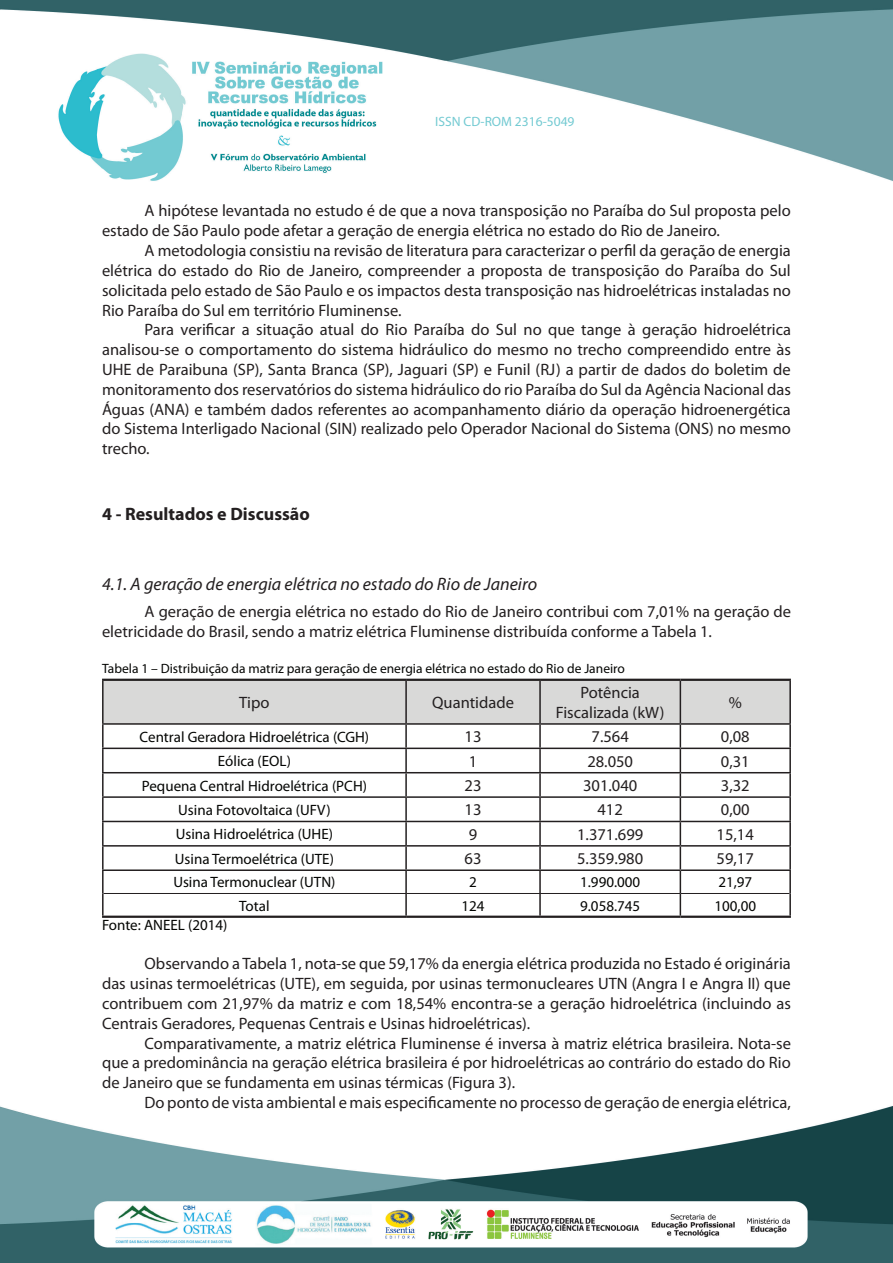
<style>
.page{position:relative;width:893px;height:1263px;background:#fff}
.page>*{position:absolute;margin:0;border:0;box-sizing:border-box;transform-origin:0 0}
.t1{font:italic 18px "Myriad Pro";color:#231f20}
.t2{font:700 18px "Myriad Pro";color:#231f20}
.t3{font:16.5px/19.8px "Myriad Pro";color:#231f20;text-align:justify}
.t4{font:15px "Myriad Pro";color:#040503}
.t5{font:13.5px "Myriad Pro";color:#040503}
.t6{font:13.5px "Myriad Pro";color:#73cad2}
</style>
<div class="page">
<img style="left:0;top:1106px;width:893px;height:157px">
<img style="left:0;top:0;width:893px;height:181px">
<hr style="left:102px;top:681px;width:2px;height:42px;background:#231f20">
<hr style="left:789px;top:681px;width:2px;height:42px;background:#231f20">
<hr style="left:102px;top:723px;width:304px;height:2px;background:#231f20">
<hr style="left:102px;top:725px;width:2px;height:22px;background:#231f20">
<hr style="left:680px;top:723px;width:111px;height:2px;background:#231f20">
<hr style="left:789px;top:725px;width:2px;height:22px;background:#231f20">
<hr style="left:102px;top:747px;width:304px;height:2px;background:#231f20">
<hr style="left:102px;top:749px;width:2px;height:23px;background:#231f20">
<hr style="left:680px;top:747px;width:111px;height:2px;background:#231f20">
<hr style="left:789px;top:749px;width:2px;height:23px;background:#231f20">
<hr style="left:102px;top:772px;width:304px;height:1px;background:#231f20">
<hr style="left:102px;top:773px;width:2px;height:23px;background:#231f20">
<hr style="left:680px;top:772px;width:111px;height:1px;background:#231f20">
<hr style="left:789px;top:773px;width:2px;height:23px;background:#231f20">
<hr style="left:102px;top:796px;width:304px;height:2px;background:#231f20">
<hr style="left:102px;top:798px;width:2px;height:23px;background:#231f20">
<hr style="left:680px;top:796px;width:111px;height:2px;background:#231f20">
<hr style="left:789px;top:798px;width:2px;height:23px;background:#231f20">
<hr style="left:102px;top:821px;width:304px;height:1px;background:#231f20">
<hr style="left:102px;top:822px;width:2px;height:23px;background:#231f20">
<hr style="left:680px;top:821px;width:111px;height:1px;background:#231f20">
<hr style="left:789px;top:822px;width:2px;height:23px;background:#231f20">
<hr style="left:102px;top:845px;width:304px;height:1px;background:#231f20">
<hr style="left:102px;top:846px;width:2px;height:23px;background:#231f20">
<hr style="left:680px;top:845px;width:111px;height:1px;background:#231f20">
<hr style="left:789px;top:846px;width:2px;height:23px;background:#231f20">
<hr style="left:102px;top:869px;width:304px;height:2px;background:#231f20">
<hr style="left:102px;top:871px;width:2px;height:22px;background:#231f20">
<hr style="left:680px;top:869px;width:111px;height:2px;background:#231f20">
<hr style="left:789px;top:871px;width:2px;height:22px;background:#231f20">
<hr style="left:102px;top:893px;width:2px;height:22px;background:#231f20">
<svg style="left:103px;top:681px;width:687px;height:234px"></svg>
<hr style="left:789px;top:893px;width:2px;height:22px;background:#231f20">
<hr style="left:102px;top:679px;width:304px;height:2px;background:#231f20">
<hr style="left:406px;top:679px;width:134px;height:2px;background:#231f20">
<hr style="left:540px;top:679px;width:140px;height:2px;background:#231f20">
<hr style="left:680px;top:679px;width:111px;height:2px;background:#231f20">
<hr style="left:104px;top:893px;width:302px;height:1px;background:#231f20">
<hr style="left:406px;top:893px;width:134px;height:1px;background:#231f20">
<hr style="left:540px;top:893px;width:140px;height:1px;background:#231f20">
<hr style="left:680px;top:893px;width:109px;height:1px;background:#231f20">
<hr style="left:102px;top:915px;width:304px;height:3px;background:#231f20">
<hr style="left:406px;top:915px;width:134px;height:3px;background:#231f20">
<hr style="left:540px;top:915px;width:140px;height:3px;background:#231f20">
<hr style="left:680px;top:915px;width:111px;height:3px;background:#231f20">
<p class="t6" style="left:435px;top:113px;width:141px">ISSN CD-ROM 2316-5049</p>
<p class="t3" style="left:102px;top:201px;width:690px;text-indent:43px">A hipótese levantada no estudo é de que a nova transposição no Paraíba do Sul proposta pelo estado de São Paulo pode afetar a geração de energia elétrica no estado do Rio de Janeiro.</p>
<p class="t3" style="left:102px;top:240px;width:690px;text-indent:43px">A metodologia consistiu na revisão de literatura para caracterizar o perfil da geração de energia elétrica do estado do Rio de Janeiro, compreender a proposta de transposição do Paraíba do Sul solicitada pelo estado de São Paulo e os impactos desta transposição nas hidroelétricas instaladas no Rio Paraíba do Sul em território Fluminense.</p>
<p class="t3" style="left:102px;top:320px;width:690px;text-indent:43px">Para verificar a situação atual do Rio Paraíba do Sul no que tange à geração hidroelétrica analisou-se o comportamento do sistema hidráulico do mesmo no trecho compreendido entre às UHE de Paraibuna (SP), Santa Branca (SP), Jaguari (SP) e Funil (RJ) a partir de dados do boletim de monitoramento dos reservatórios do sistema hidráulico do rio Paraíba do Sul da Agência Nacional das Águas (ANA) e também dados referentes ao acompanhamento diário da operação hidroenergética do Sistema Interligado Nacional (SIN) realizado pelo Operador Nacional do Sistema (ONS) no mesmo trecho.</p>
<p class="t2" style="left:102px;top:502px;width:209px">4 - Resultados e Discussão</p>
<p class="t1" style="left:102px;top:572px;width:436px">4.1. A geração de energia elétrica no estado do Rio de Janeiro</p>
<p class="t3" style="left:102px;top:601px;width:690px;text-indent:43px">A geração de energia elétrica no estado do Rio de Janeiro contribui com 7,01% na geração de eletricidade do Brasil, sendo a matriz elétrica Fluminense distribuída conforme a Tabela 1.</p>
<p class="t5" style="left:102px;top:660px;width:524px">Tabela 1 – Distribuição da matriz para geração de energia elétrica no estado do Rio de Janeiro</p>
<p class="t3" style="left:239px;top:692px;width:32px">Tipo</p>
<p class="t3" style="left:432px;top:692px;width:83px">Quantidade</p>
<p class="t3" style="left:556px;top:682px;width:110px;text-align:center">Potência<br>Fiscalizada (kW)</p>
<p class="t3" style="left:729px;top:692px;width:15px">%</p>
<p class="t4" style="left:140px;top:727px;width:231px">Central Geradora Hidroelétrica (CGH)</p>
<p class="t3" style="left:465px;top:727px;width:18px">13</p>
<p class="t3" style="left:592px;top:727px;width:39px">7.564</p>
<p class="t3" style="left:721px;top:727px;width:30px">0,08</p>
<p class="t4" style="left:218px;top:752px;width:75px">Eólica (EOL)</p>
<p class="t3" style="left:469px;top:751px;width:10px">1</p>
<p class="t3" style="left:587px;top:751px;width:47px">28.050</p>
<p class="t3" style="left:721px;top:751px;width:30px">0,31</p>
<p class="t4" style="left:142px;top:776px;width:227px">Pequena Central Hidroelétrica (PCH)</p>
<p class="t3" style="left:465px;top:775px;width:18px">23</p>
<p class="t3" style="left:583px;top:775px;width:56px">301.040</p>
<p class="t3" style="left:721px;top:775px;width:30px">3,32</p>
<p class="t4" style="left:178px;top:801px;width:154px">Usina Fotovoltaica (UFV)</p>
<p class="t3" style="left:465px;top:800px;width:18px">13</p>
<p class="t3" style="left:597px;top:800px;width:27px">412</p>
<p class="t3" style="left:721px;top:800px;width:30px">0,00</p>
<p class="t4" style="left:176px;top:825px;width:159px">Usina Hidroelétrica (UHE)</p>
<p class="t3" style="left:469px;top:824px;width:10px">9</p>
<p class="t3" style="left:577px;top:824px;width:68px">1.371.699</p>
<p class="t3" style="left:717px;top:824px;width:39px">15,14</p>
<p class="t4" style="left:175px;top:849px;width:160px">Usina Termoelétrica (UTE)</p>
<p class="t3" style="left:465px;top:848px;width:18px">63</p>
<p class="t3" style="left:577px;top:848px;width:68px">5.359.980</p>
<p class="t3" style="left:717px;top:848px;width:39px">59,17</p>
<p class="t4" style="left:173px;top:873px;width:164px">Usina Termonuclear (UTN)</p>
<p class="t4" style="left:469px;top:873px;width:9px">2</p>
<p class="t4" style="left:580px;top:873px;width:62px">1.990.000</p>
<p class="t4" style="left:718px;top:873px;width:35px">21,97</p>
<p class="t4" style="left:239px;top:896px;width:32px">Total</p>
<p class="t4" style="left:461px;top:896px;width:25px">124</p>
<p class="t4" style="left:580px;top:896px;width:62px">9.058.745</p>
<p class="t4" style="left:714px;top:896px;width:43px">100,00</p>
<p class="t4" style="left:102px;top:915px;width:127px">Fonte: ANEEL (2014)</p>
<p class="t3" style="left:102px;top:954px;width:690px;text-indent:43px">Observando a Tabela 1, nota-se que 59,17% da energia elétrica produzida no Estado é originária das usinas termoelétricas (UTE), em seguida, por usinas termonucleares UTN (Angra I e Angra II) que contribuem com 21,97% da matriz e com 18,54% encontra-se a geração hidroelétrica (incluindo as Centrais Geradores, Pequenas Centrais e Usinas hidroelétricas).</p>
<p class="t3" style="left:102px;top:1033px;width:690px;text-indent:43px">Comparativamente, a matriz elétrica Fluminense é inversa à matriz elétrica brasileira. Nota-se que a predominância na geração elétrica brasileira é por hidroelétricas ao contrário do estado do Rio de Janeiro que se fundamenta em usinas térmicas (Figura 3).</p>
<p class="t3" style="left:145px;top:1092px;width:648px">Do ponto de vista ambiental e mais especificamente no processo de geração de energia elétrica,</p>
</div>
